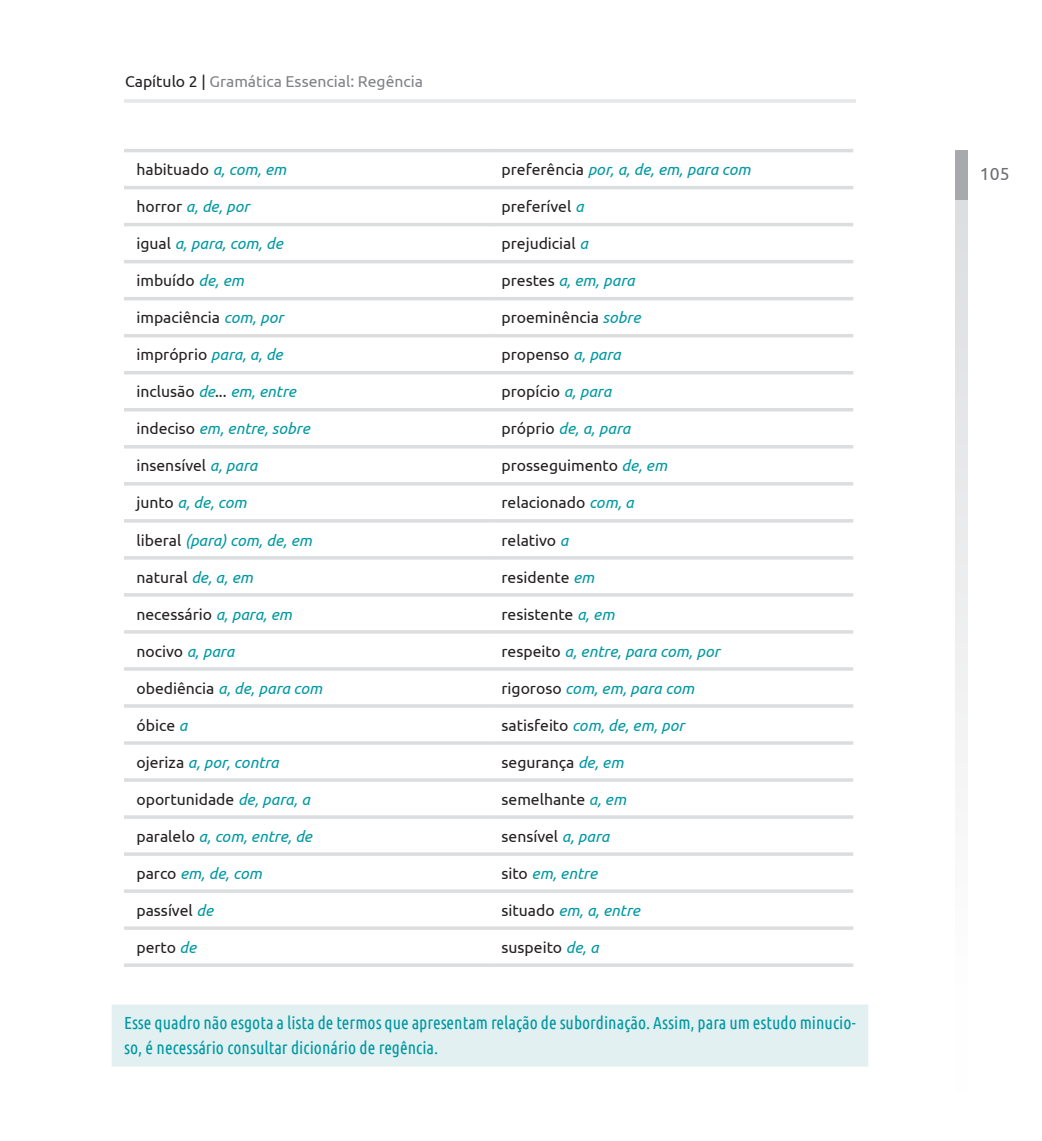
<style>
.page{position:relative;width:1042px;height:1141px;background:#fff}
.page>*{position:absolute;margin:0;border:0;box-sizing:border-box;transform-origin:0 0}
.t1{font:17.5px/24.8px "Ubuntu Condensed";color:#0098a1}
.t2{font:17.5px "Ubuntu";color:#6c6d70}
.t3{font:15.75px "Ubuntu";color:#231f20}
.t4{font:italic 15.75px "Ubuntu";color:#0098a1}
.t5{font:15.75px "Ubuntu";color:#808285}
.s1{color:#231f20}
.s2{font-style:italic;color:#0098a1}
.s3{font-style:normal;color:#231f20}
</style>
<div class="page">
<svg style="left:955px;top:200px;width:12px;height:572px;fill:#e9e9ea"></svg>
<div style="left:955px;top:150px;width:12px;height:50px;background:#a8a9ad"></div>
<hr style="left:124px;top:99px;width:732px;height:4px;background:#e6e7e9">
<div style="left:112px;top:1005px;width:756px;height:62px;background:#e2f0f2"></div>
<hr style="left:124px;top:186px;width:365px;height:3px;background:#dcdddf">
<hr style="left:124px;top:223px;width:365px;height:3px;background:#dcdddf">
<hr style="left:124px;top:260px;width:365px;height:3px;background:#dcdddf">
<hr style="left:124px;top:297px;width:365px;height:3px;background:#dcdddf">
<hr style="left:124px;top:334px;width:365px;height:3px;background:#dcdddf">
<hr style="left:124px;top:371px;width:365px;height:3px;background:#dcdddf">
<hr style="left:124px;top:408px;width:365px;height:3px;background:#dcdddf">
<svg style="left:124px;top:445px;width:365px;height:4px"></svg>
<svg style="left:124px;top:482px;width:365px;height:4px"></svg>
<hr style="left:124px;top:519px;width:365px;height:4px;background:#dcdddf">
<hr style="left:124px;top:556px;width:365px;height:4px;background:#dcdddf">
<hr style="left:124px;top:593px;width:365px;height:4px;background:#dcdddf">
<hr style="left:124px;top:630px;width:365px;height:4px;background:#dcdddf">
<hr style="left:124px;top:667px;width:365px;height:4px;background:#dcdddf">
<hr style="left:124px;top:704px;width:365px;height:4px;background:#dcdddf">
<hr style="left:124px;top:741px;width:365px;height:4px;background:#dcdddf">
<hr style="left:124px;top:778px;width:365px;height:4px;background:#dcdddf">
<hr style="left:124px;top:815px;width:365px;height:4px;background:#dcdddf">
<hr style="left:124px;top:852px;width:365px;height:4px;background:#dcdddf">
<hr style="left:124px;top:889px;width:365px;height:4px;background:#dcdddf">
<hr style="left:124px;top:926px;width:365px;height:4px;background:#dcdddf">
<hr style="left:489px;top:186px;width:364px;height:3px;background:#dcdddf">
<hr style="left:489px;top:223px;width:364px;height:3px;background:#dcdddf">
<hr style="left:489px;top:260px;width:364px;height:3px;background:#dcdddf">
<hr style="left:489px;top:297px;width:364px;height:3px;background:#dcdddf">
<hr style="left:489px;top:334px;width:364px;height:3px;background:#dcdddf">
<hr style="left:489px;top:371px;width:364px;height:3px;background:#dcdddf">
<hr style="left:489px;top:408px;width:364px;height:3px;background:#dcdddf">
<svg style="left:489px;top:445px;width:364px;height:4px"></svg>
<svg style="left:489px;top:482px;width:364px;height:4px"></svg>
<hr style="left:489px;top:519px;width:364px;height:4px;background:#dcdddf">
<hr style="left:489px;top:556px;width:364px;height:4px;background:#dcdddf">
<hr style="left:489px;top:593px;width:364px;height:4px;background:#dcdddf">
<hr style="left:489px;top:630px;width:364px;height:4px;background:#dcdddf">
<hr style="left:489px;top:667px;width:364px;height:4px;background:#dcdddf">
<hr style="left:489px;top:704px;width:364px;height:4px;background:#dcdddf">
<hr style="left:489px;top:741px;width:364px;height:4px;background:#dcdddf">
<hr style="left:489px;top:778px;width:364px;height:4px;background:#dcdddf">
<hr style="left:489px;top:815px;width:364px;height:4px;background:#dcdddf">
<hr style="left:489px;top:852px;width:364px;height:4px;background:#dcdddf">
<hr style="left:489px;top:889px;width:364px;height:4px;background:#dcdddf">
<hr style="left:489px;top:926px;width:364px;height:4px;background:#dcdddf">
<hr style="left:124px;top:149px;width:365px;height:3px;background:#dcdddf">
<hr style="left:489px;top:149px;width:364px;height:3px;background:#dcdddf">
<svg style="left:124px;top:963px;width:365px;height:4px"></svg>
<hr style="left:489px;top:963px;width:364px;height:4px;background:#dcdddf">
<p class="t5" style="left:125px;top:72px;width:299px"><span class="s1">Capítulo 2 |</span> Gramática Essencial: Regência</p>
<p class="t3" style="left:136px;top:160px;width:151px">habituado <span class="s2">a, com, em</span></p>
<p class="t4" style="left:501px;top:160px;width:251px"><span class="s3">preferência</span> por, a, de, em, para com</p>
<p class="t4" style="left:136px;top:197px;width:115px"><span class="s3">horror</span> a, de, por</p>
<p class="t3" style="left:501px;top:197px;width:84px">preferível <span class="s2">a</span></p>
<p class="t4" style="left:136px;top:234px;width:148px"><span class="s3">igual</span> a, para, com, de</p>
<p class="t3" style="left:501px;top:234px;width:88px">prejudicial <span class="s2">a</span></p>
<p class="t3" style="left:136px;top:271px;width:109px">imbuído <span class="s2">de, em</span></p>
<p class="t4" style="left:501px;top:271px;width:135px"><span class="s3">prestes</span> a, em, para</p>
<p class="t3" style="left:136px;top:308px;width:148px">impaciência <span class="s2">com, por</span></p>
<p class="t3" style="left:501px;top:308px;width:140px">proeminência <span class="s2">sobre</span></p>
<p class="t3" style="left:136px;top:345px;width:148px">impróprio <span class="s2">para, a, de</span></p>
<p class="t3" style="left:501px;top:345px;width:121px">propenso <span class="s2">a, para</span></p>
<p class="t3" style="left:136px;top:382px;width:161px">inclusão <span class="s2">de</span>... <span class="s2">em, entre</span></p>
<p class="t3" style="left:501px;top:382px;width:111px">propício <span class="s2">a, para</span></p>
<p class="t4" style="left:136px;top:419px;width:175px"><span class="s3">indeciso</span> em, entre, sobre</p>
<p class="t4" style="left:501px;top:419px;width:130px"><span class="s3">próprio</span> de, a, para</p>
<p class="t3" style="left:136px;top:456px;width:122px">insensível <span class="s2">a, para</span></p>
<p class="t3" style="left:501px;top:456px;width:167px">prosseguimento <span class="s2">de, em</span></p>
<p class="t4" style="left:136px;top:493px;width:112px"><span class="s3">junto</span> a, de, com</p>
<p class="t3" style="left:501px;top:493px;width:134px">relacionado <span class="s2">com, a</span></p>
<p class="t4" style="left:136px;top:530px;width:177px"><span class="s3">liberal</span> (para) com, de, em</p>
<p class="t3" style="left:501px;top:530px;width:68px">relativo <span class="s2">a</span></p>
<p class="t3" style="left:136px;top:567px;width:118px">natural <span class="s2">de, a, em</span></p>
<p class="t3" style="left:501px;top:567px;width:94px">residente <span class="s2">em</span></p>
<p class="t3" style="left:136px;top:604px;width:157px">necessário <span class="s2">a, para, em</span></p>
<p class="t3" style="left:501px;top:604px;width:114px">resistente <span class="s2">a, em</span></p>
<p class="t3" style="left:136px;top:641px;width:99px">nocivo <span class="s2">a, para</span></p>
<p class="t4" style="left:501px;top:641px;width:220px"><span class="s3">respeito</span> a, entre, para com, por</p>
<p class="t4" style="left:136px;top:678px;width:187px"><span class="s3">obediência</span> a, de, para com</p>
<p class="t4" style="left:501px;top:678px;width:194px"><span class="s3">rigoroso</span> com, em, para com</p>
<p class="t3" style="left:136px;top:715px;width:52px">óbice <span class="s2">a</span></p>
<p class="t4" style="left:501px;top:715px;width:184px"><span class="s3">satisfeito</span> com, de, em, por</p>
<p class="t4" style="left:136px;top:752px;width:144px"><span class="s3">ojeriza</span> a, por, contra</p>
<p class="t3" style="left:501px;top:752px;width:123px">segurança <span class="s2">de, em</span></p>
<p class="t3" style="left:136px;top:790px;width:175px">oportunidade <span class="s2">de, para, a</span></p>
<p class="t3" style="left:501px;top:790px;width:126px">semelhante <span class="s2">a, em</span></p>
<p class="t4" style="left:136px;top:827px;width:177px"><span class="s3">paralelo</span> a, com, entre, de</p>
<p class="t3" style="left:501px;top:827px;width:109px">sensível <span class="s2">a, para</span></p>
<p class="t4" style="left:136px;top:864px;width:127px"><span class="s3">parco</span> em, de, com</p>
<p class="t4" style="left:501px;top:864px;width:97px"><span class="s3">sito</span> em, entre</p>
<p class="t3" style="left:136px;top:901px;width:78px">passível <span class="s2">de</span></p>
<p class="t4" style="left:501px;top:901px;width:140px"><span class="s3">situado</span> em, a, entre</p>
<p class="t3" style="left:136px;top:938px;width:61px">perto <span class="s2">de</span></p>
<p class="t3" style="left:501px;top:938px;width:99px">suspeito <span class="s2">de, a</span></p>
<p class="t1" style="left:124px;top:1010px;width:733px">Esse quadro não esgota a lista de termos que apresentam relação de subordinação. Assim, para um estudo minucio&shy;so, é necessário consultar dicionário de regência.</p>
<p class="t2" style="left:980px;top:163px;width:31px">105</p>
</div>
